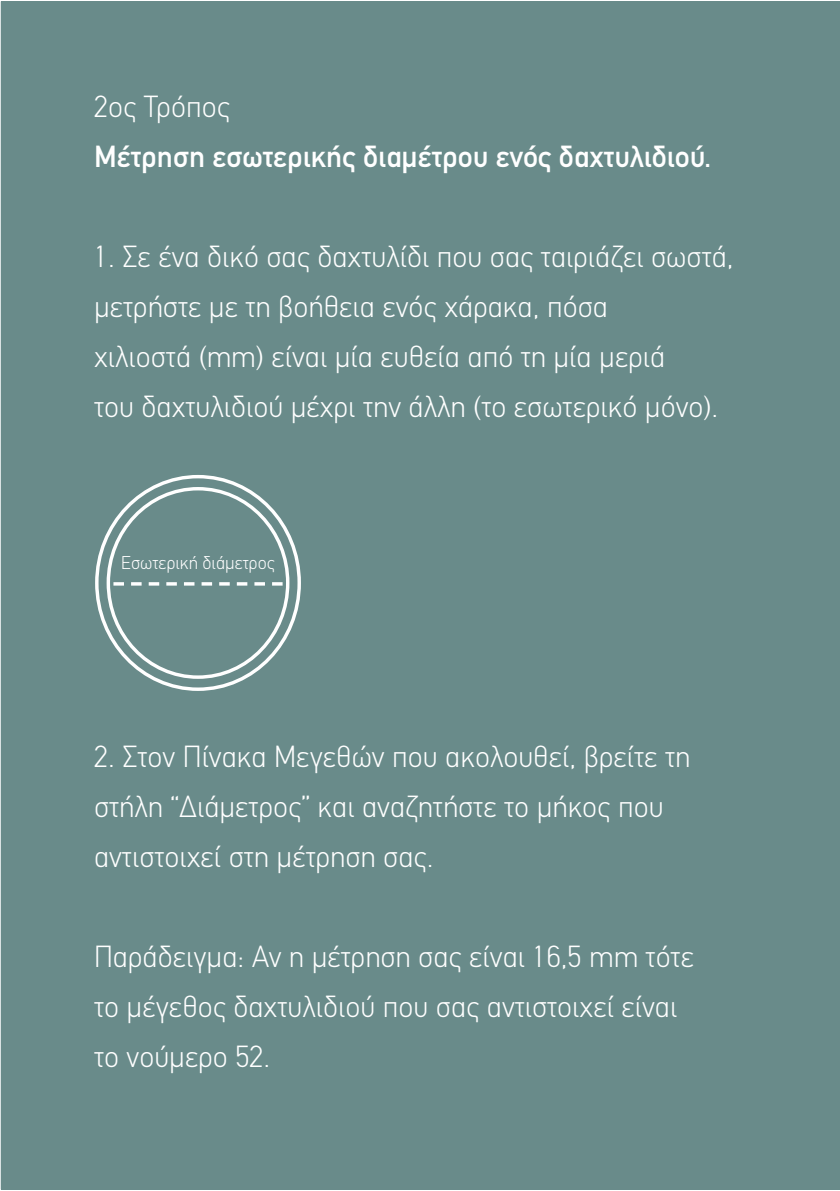
<style>
.page{position:relative;width:840px;height:1191px;background:#fff}
.page>*{position:absolute;margin:0;border:0;box-sizing:border-box;transform-origin:0 0}
.t1{font:300 30px/50px "CF Din";color:#fff}
.t2{font:30px "CF Din";color:#fff}
.t3{font:300 18.2px "CF Din";color:#fff}
</style>
<div class="page">
<div style="left:1px;top:1px;width:838px;height:1189px;background:#698b8a"></div>
<svg style="left:113px;top:582px;width:169px;height:3px"></svg>
<p class="t1" style="left:94px;top:81px;width:137px">2ος Τρόπος</p>
<p class="t2" style="left:94px;top:140px;width:618px">Mέτρηση εσωτερικής διαμέτρου ενός δαχτυλιδιού.</p>
<p class="t1" style="left:94px;top:231px;width:640px">1. Σε ένα δικό σας δαχτυλίδι που σας ταιριάζει σωστά, μετρήστε με τη βοήθεια ενός χάρακα, πόσα</p>
<p class="t1" style="left:94px;top:331px;width:572px">χιλιοστά (mm) είναι μία ευθεία από τη μία μεριά</p>
<p class="t1" style="left:94px;top:381px;width:625px">του δαχτυλιδιού μέχρι την άλλη (το εσωτερικό μόνο).</p>
<p class="t3" style="left:121px;top:553px;width:155px">Εσωτερική διάμετρος</p>
<p class="t1" style="left:94px;top:731px;width:597px">2. Στον Πίνακα Μεγεθών που ακολουθεί, βρείτε τη στήλη “Διάμετρος” και αναζητήστε το μήκος που</p>
<p class="t1" style="left:94px;top:831px;width:341px">αντιστοιχεί στη μέτρηση σας.</p>
<p class="t1" style="left:94px;top:931px;width:601px">Παράδειγμα: Αν η μέτρηση σας είναι 16,5 mm τότε</p>
<p class="t1" style="left:94px;top:981px;width:584px">το μέγεθος δαχτυλιδιού που σας αντιστοιχεί είναι</p>
<p class="t1" style="left:94px;top:1031px;width:178px">το νούμερο 52.</p>
</div>
